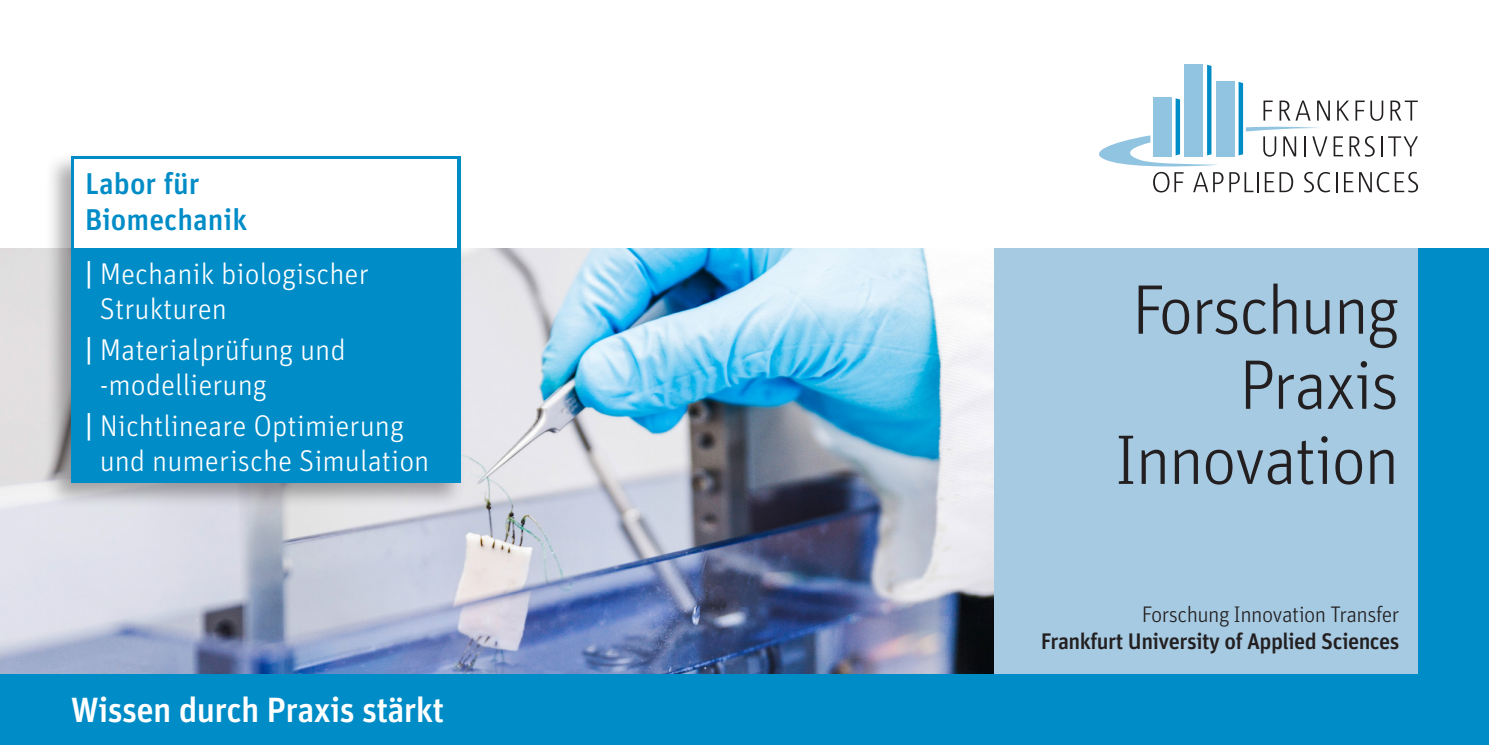
<style>
.page{position:relative;width:1489px;height:745px;background:#fff}
.page>*{position:absolute;margin:0;border:0;box-sizing:border-box;transform-origin:0 0}
.t1{font:300 70px "Unit Pro";letter-spacing:-.03em;color:#231f20}
.t2{font:500 35px "Unit Pro";letter-spacing:-.02em;color:#fff}
.t3{font:300 30px/35px "Unit Pro";color:#fff}
.t4{font:500 30px/36px "Unit Pro";color:#008cc7}
.t5{font:500 22.5px "Unit Pro";letter-spacing:-.025em;color:#231f20}
.t6{font:300 22.5px "Unit Pro";letter-spacing:-.025em;color:#231f20}
.s1{font-weight:500}
</style>
<div class="page">
<div style="left:0;top:248px;width:1488px;height:496px;background:#a6cae2"></div>
<img style="left:0;top:248px;width:993px;height:425px">
<div style="left:45px;top:152px;width:421px;height:356px;background:#231f20;opacity:.38"></div>
<div style="left:71px;top:156px;width:390px;height:326px;background:#008cc7"></div>
<div style="left:74px;top:159px;width:383px;height:89px;background:#fff"></div>
<svg style="left:1229px;top:172px;width:24px;height:20px"></svg>
<hr style="left:1256px;top:172px;width:2px;height:20px;background:#231f20">
<svg style="left:1264px;top:172px;width:28px;height:20px"></svg>
<svg style="left:1304px;top:172px;width:26px;height:20px"></svg>
<hr style="left:1335px;top:172px;width:2px;height:20px;background:#231f20">
<svg style="left:1344px;top:172px;width:73px;height:20px"></svg>
<div style="left:1184px;top:64px;width:19px;height:92px;background:#90c4e1"></div>
<div style="left:1215px;top:81px;width:19px;height:75px;background:#90c4e1"></div>
<svg style="left:1238px;top:82px;width:179px;height:74px"></svg>
<svg style="left:1099px;top:65px;width:124px;height:127px"></svg>
<div style="left:0;top:673px;width:1488px;height:71px;background:#008cc7"></div>
<div style="left:1417px;top:248px;width:71px;height:496px;background:#008cc7"></div>
<p class="t4" style="left:85px;top:164px;width:164px">Labor für<br>Biomechanik</p>
<p class="t3" style="left:100px;top:255px;width:271px;text-indent:-15px"><span class="s1">|</span> Mechanik biologischer<br>Strukturen</p>
<p class="t3" style="left:100px;top:331px;width:247px;text-indent:-15px"><span class="s1">|</span> Materialprüfung und -modellierung</p>
<p class="t3" style="left:100px;top:407px;width:331px;text-indent:-15px"><span class="s1">|</span> Nichtlineare Optimierung und numerische Simulation</p>
<p class="t2" style="left:71px;top:684px;width:375px">Wissen durch Praxis stärkt</p>
<p class="t1" style="left:1131px;top:264px;width:269px">Forschung</p>
<p class="t1" style="left:1238px;top:339px;width:162px">Praxis</p>
<p class="t1" style="left:1114px;top:414px;width:286px">Innovation</p>
<p class="t6" style="left:1141px;top:599px;width:259px">Forschung Innovation Transfer</p>
<p class="t5" style="left:1040px;top:624px;width:360px">Frankfurt University of Applied Sciences</p>
</div>
